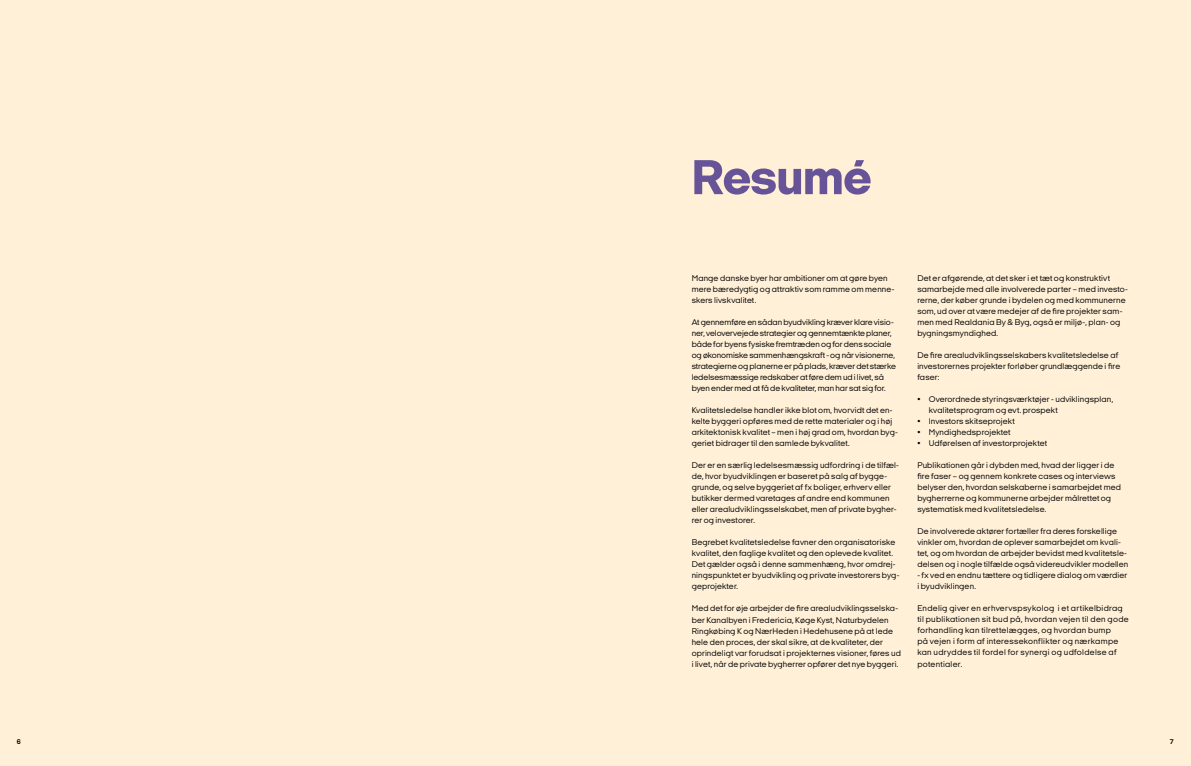
<style>
.page{position:relative;width:1191px;height:766px;background:#fff}
.page>*{position:absolute;margin:0;border:0;box-sizing:border-box;transform-origin:0 0}
.t1{font:800 50px "Italian Plate No Two Exp";letter-spacing:-.005em;color:#675498}
.t2{font:8.5px/11px "Italian Plate No Two Exp";letter-spacing:.015em;color:#000}
.t3{font:8.5px/11px "Italian Plate No Two Exp";letter-spacing:-.005em;color:#000}
.t4{font:8.5px/11px "Italian Plate No Two Exp";letter-spacing:.035em;color:#000}
.t5{font:700 7px "Italian Plate No Two Exp";color:#000}
</style>
<div class="page">
<div style="left:0;top:0;width:1191px;height:765px;background:#fff0d7"></div>
<h1 class="t1" style="left:691px;top:150px;width:181px">Resumé</h1>
<p class="t2" style="left:691px;top:273px;width:204px">Mange danske byer har ambitioner om at gøre byen mere bæredygtig og attraktiv som ramme om menne&shy;skers livskvalitet.</p>
<p class="t3" style="left:691px;top:317px;width:206px">At gennemføre en sådan byudvikling kræver klare visio&shy;ner, velovervejede strategier og gennemtænkte planer, både for byens fysiske fremtræden og for dens sociale og økonomiske sammenhængskraft - og når visionerne, strategierne og planerne er på plads, kræver det stærke ledelsesmæssige redskaber at føre dem ud i livet, så byen ender med at få de kvaliteter, man har sat sig for.</p>
<p class="t2" style="left:691px;top:405px;width:208px">Kvalitetsledelse handler ikke blot om, hvorvidt det en&shy;kelte byggeri opføres med de rette materialer og i høj arkitektonisk kvalitet – men i høj grad om, hvordan byg&shy;geriet bidrager til den samlede bykvalitet.</p>
<p class="t2" style="left:691px;top:460px;width:209px">Der er en særlig ledelsesmæssig udfordring i de tilfæl&shy;de, hvor byudviklingen er baseret på salg af bygge&shy;grunde, og selve byggeriet af fx boliger, erhverv eller butikker dermed varetages af andre end kommunen eller arealudviklingsselskabet, men af private bygher&shy;rer og investorer.</p>
<p class="t2" style="left:691px;top:537px;width:209px">Begrebet kvalitetsledelse favner den organisatoriske kvalitet, den faglige kvalitet og den oplevede kvalitet.<br>Det gælder også i denne sammenhæng, hvor omdrej&shy;ningspunktet er byudvikling og private investorers byg&shy;geprojekter.</p>
<p class="t2" style="left:691px;top:603px;width:211px">Med det for øje arbejder de fire arealudviklingsselska&shy;ber Kanalbyen i Fredericia, Køge Kyst, Naturbydelen Ringkøbing K og NærHeden i Hedehusene på at lede hele den proces, der skal sikre, at de kvaliteter, der oprindeligt var forudsat i projekternes visioner, føres ud i livet, når de private bygherrer opfører det nye byggeri.</p>
<p class="t2" style="left:917px;top:273px;width:212px">Det er afgørende, at det sker i et tæt og konstruktivt samarbejde med alle involverede parter – med investo&shy;rerne, der køber grunde i bydelen og med kommunerne som, ud over at være medejer af de fire projekter sam&shy;men med Realdania By &amp; Byg, også er miljø-, plan- og bygningsmyndighed.</p>
<p class="t2" style="left:917px;top:350px;width:204px">De fire arealudviklingsselskabers kvalitetsledelse af investorernes projekter forløber grundlæggende i fire faser:</p>
<p class="t2" style="left:928px;top:394px;width:186px;text-indent:-11px">• Overordnede styringsværktøjer - udviklingsplan, kvalitetsprogram og evt. prospekt</p>
<p class="t2" style="left:917px;top:416px;width:99px">• Investors skitseprojekt</p>
<p class="t2" style="left:917px;top:427px;width:95px">• Myndighedsprojektet</p>
<p class="t2" style="left:917px;top:438px;width:131px">• Udførelsen af investorprojektet</p>
<p class="t2" style="left:917px;top:460px;width:205px">Publikationen går i dybden med, hvad der ligger i de fire faser – og gennem konkrete cases og interviews belyser den, hvordan selskaberne i samarbejdet med bygherrerne og kommunerne arbejder målrettet og systematisk med kvalitetsledelse.</p>
<p class="t2" style="left:917px;top:526px;width:213px">De involverede aktører fortæller fra deres forskellige vinkler om, hvordan de oplever samarbejdet om kvali&shy;tet, og om hvordan de arbejder bevidst med kvalitetsle&shy;delsen og i nogle tilfælde også videreudvikler modellen</p>
<p class="t2" style="left:917px;top:570px;width:211px">- fx ved en endnu tættere og tidligere dialog om værdier i byudviklingen.</p>
<p class="t4" style="left:917px;top:603px;width:213px">Endelig giver en erhvervspsykolog i et artikelbidrag til publikationen sit bud på, hvordan vejen til den gode forhandling kan tilrettelægges, og hvordan bump<br>på vejen i form af interessekonflikter og nærkampe kan udryddes til fordel for synergi og udfoldelse af potentialer.</p>
<p class="t5" style="left:17px;top:737px;width:6px">6</p>
<p class="t5" style="left:1170px;top:737px;width:6px">7</p>
</div>
